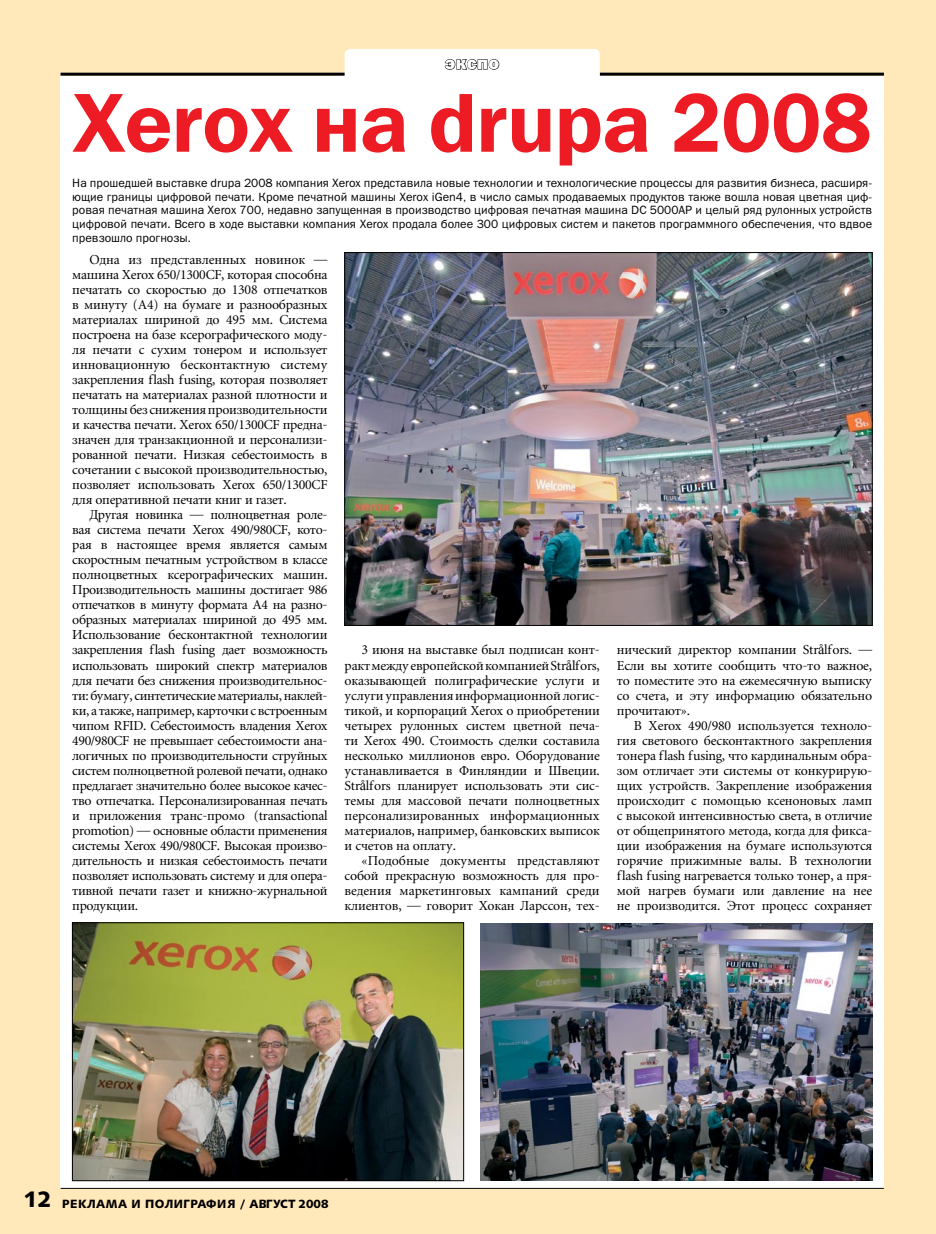
<style>
.page{position:relative;width:936px;height:1234px;background:#fff}
.page>*{position:absolute;margin:0;border:0;box-sizing:border-box;transform-origin:0 0}
.t1{font:84px "Franklin Gothic Demi C";letter-spacing:-.015em;color:#ed1c24}
.t2{font:18px "Franklin Gothic Heavy C";letter-spacing:.025em;color:#fff}
.t3{font:13.5px/15px "Miniature";letter-spacing:-.015em;color:#000;text-align:justify}
.t4{font:12px/13.5px "Franklin Gothic Book C";color:#000;text-align:justify}
.t5{font:900 12px "Humanist 531 CBT";letter-spacing:.03em;color:#000}
.s1{font-family:"Times New Roman";font-size:14.25px}
.s2{font-size:22.5px}
</style>
<div class="page">
<div style="left:0;top:0;width:935px;height:1233px;background:#ffe9ba"></div>
<div style="left:61px;top:76px;width:822px;height:1111px;background:#fff"></div>
<hr style="left:61px;top:73px;width:822px;height:3px;background:#000">
<hr style="left:61px;top:1187px;width:822px;height:1px;background:#000">
<hr style="left:935px;top:0;width:1px;height:1233px;background:#ffe9ba">
<img style="left:74px;top:924px;width:387px;height:254px">
<div style="left:72px;top:922px;width:391px;height:258px;border:1px solid #000"></div>
<img style="left:346px;top:254px;width:524px;height:369px">
<img style="left:480px;top:923px;width:392px;height:257px">
<div style="left:344px;top:49px;width:256px;height:34px;background:#fff;border-radius:6px"></div>
<svg style="left:444px;top:59px;width:55px;height:11px"></svg>
<h2 class="t2" style="left:445px;top:53px;width:56px">экспо</h2>
<h1 class="t1" style="left:72px;top:75px;width:801px">Xerox на drupa 2008</h1>
<p class="t4" style="left:72px;top:176px;width:801px">На прошедшей выставке drupa 2008 компания Xerox представила новые технологии и технологические процессы для развития бизнеса, расширя&shy;ющие границы цифровой печати. Кроме печатной машины Xerox iGen4, в число самых продаваемых продуктов также вошла новая цветная циф&shy;ровая печатная машина Xerox 700, недавно запущенная в производство цифровая печатная машина DC 5000AP и целый ряд рулонных устройств цифровой печати. Всего в ходе выставки компания Xerox продала более 300 цифровых систем и пакетов программного обеспечения, что вдвое превзошло прогнозы.</p>
<p class="t3" style="left:72px;top:253px;width:257px;text-indent:17px">Одна из представленных новинок — машина Xerox 650/1300CF, которая способна печатать со скоростью до 1308 отпечатков в минуту (А4) на бумаге и разнообразных материалах шириной до 495 мм. Система построена на базе ксерографического моду&shy;ля печати с сухим тонером и использует инновационную бесконтактную систему закрепления flash fusing, которая позволяет печатать на материалах разной плотности и толщины без снижения производительности и качества печати. Xerox 650/1300CF предна&shy;значен для транзакционной и персонализи&shy;рованной печати. Низкая себестоимость в сочетании с высокой производительностью, позволяет использовать Xerox 650/1300CF для оперативной печати книг и газет.</p>
<p class="t3" style="left:72px;top:508px;width:257px;text-indent:17px">Другая новинка — полноцветная роле&shy;вая система печати Xerox 490/980CF, кото&shy;рая в настоящее время является самым скоростным печатным устройством в классе полноцветных ксерографических машин.<br>Производительность машины достигает 986 отпечатков в минуту формата А4 на разно&shy;образных материалах шириной до 495 мм.<br>Использование бесконтактной технологии закрепления flash fusing дает возможность использовать широкий спектр материалов для печати без снижения производительнос&shy;ти: бумагу, синтетические материалы, наклей&shy;ки, а также, например, карточки с встроенным чипом RFID. Себестоимость владения Xerox 490/980CF не превышает себестоимости ана&shy;логичных по производительности струйных систем полноцветной ролевой печати, однако предлагает значительно более высокое качес&shy;тво отпечатка. Персонализированная печать и приложения транс-промо (transactional promotion) — основные области применения системы Xerox 490/980CF. Высокая произво&shy;дительность и низкая себестоимость печати позволяет использовать систему и для опера&shy;тивной печати газет и книжно-журнальной продукции.</p>
<p class="t3" style="left:617px;top:643px;width:257px">нический директор компании Str<span class="s1">å</span>lfors. — Если вы хотите сообщить что-то важное, то поместите это на ежемесячную выписку со счета, и эту информацию обязательно прочитают».</p>
<p class="t3" style="left:617px;top:718px;width:257px;text-indent:17px">В Xerox 490/980 используется техноло&shy;гия светового бесконтактного закрепления тонера flash fusing, что кардинальным обра&shy;зом отличает эти системы от конкурирую&shy;щих устройств. Закрепление изображения происходит с помощью ксеноновых ламп с высокой интенсивностью света, в отличие от общепринятого метода, когда для фикса&shy;ции изображения на бумаге используются горячие прижимные валы. В технологии flash fusing нагревается только тонер, а пря&shy;мой нагрев бумаги или давление на нее не производится. Этот процесс сохраняет</p>
<p class="t3" style="left:344px;top:643px;width:257px;text-indent:17px">3 июня на выставке был подписан конт&shy;ракт между европейской компанией Str<span class="s1">å</span>lfors, оказывающей полиграфические услуги и услуги управления информационной логис&shy;тикой, и корпораций Xerox о приобретении четырех рулонных систем цветной печа&shy;ти Xerox 490. Стоимость сделки составила несколько миллионов евро. Оборудование устанавливается в Финляндии и Швеции.<br>Str<span class="s1">å</span>lfors планирует использовать эти сис&shy;темы для массовой печати полноцветных персонализированных информационных материалов, например, банковских выписок и счетов на оплату.</p>
<p class="t3" style="left:344px;top:853px;width:257px;text-indent:17px">«Подобные документы представляют собой прекрасную возможность для про&shy;ведения маркетинговых кампаний среди клиентов, — говорит Хокан Ларссон, тех-</p>
<p class="t5" style="left:24px;top:1195px;width:306px"><span class="s2">12</span> Реклама и Полиграфия / август 2008</p>
</div>
